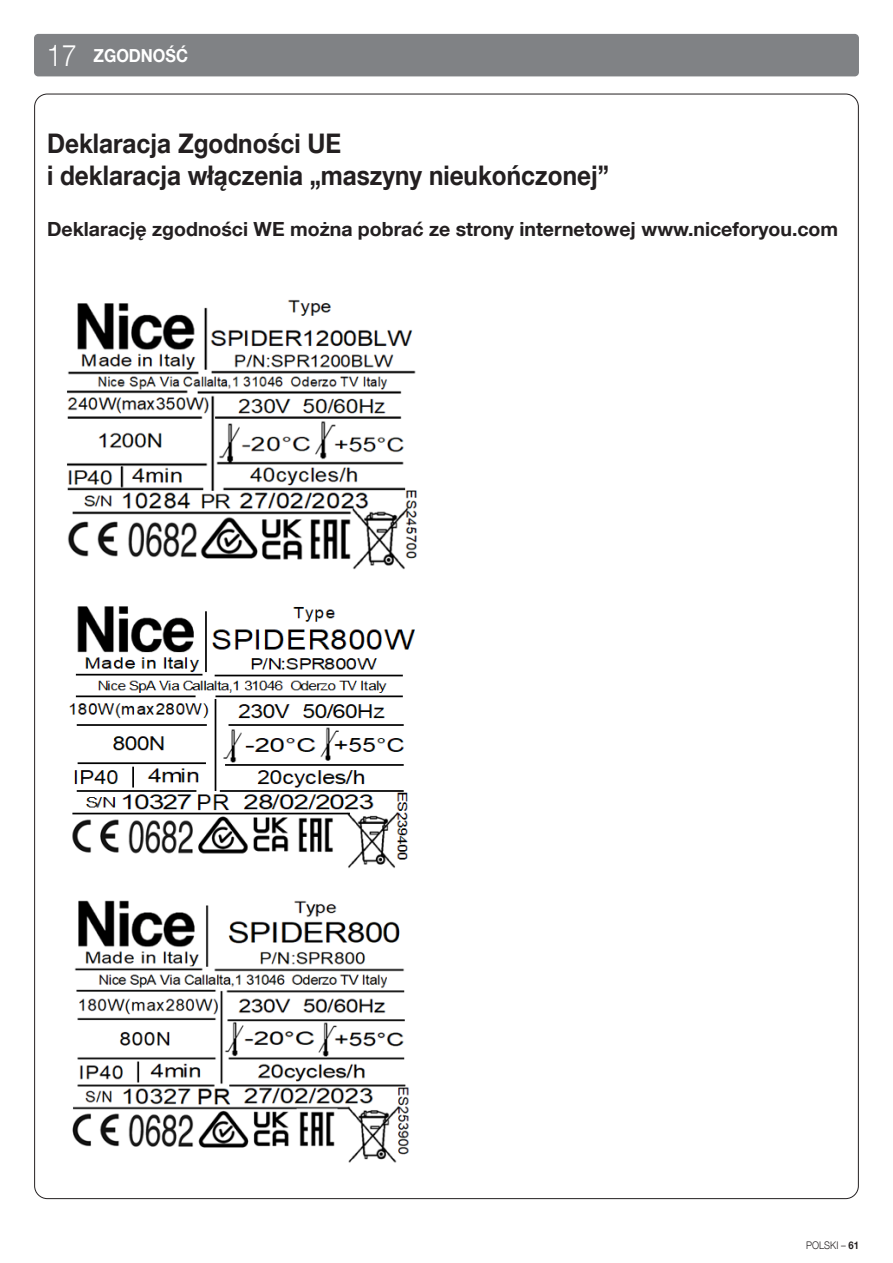
<style>
.page{position:relative;width:893px;height:1263px;background:#fff}
.page>*{position:absolute;margin:0;border:0;box-sizing:border-box;transform-origin:0 0}
.t1{font:700 27px/32.4px "Helvetica Neue LT Com";color:#231f20;scale:.9 1}
.t2{font:700 19.5px "Helvetica Neue LT Com";color:#231f20}
.t3{font:700 18px "Helvetica Neue LT Com";color:#fff;scale:.9 1}
.t4{font:300 10.5px "Helvetica Neue LT Com";color:#231f20;scale:.9 1}
.s1{font-weight:300;font-size:30px}
.s2{font-weight:700}
</style>
<div class="page">
<div style="left:34px;top:34px;width:825px;height:42px;background:#808285;border-radius:4px"></div>
<img style="left:67px;top:299px;width:350px;height:864px">
<p class="t3" style="left:47px;top:44px;width:158px"><span class="s1">17</span> ZGODNOŚĆ</p>
<h1 class="t1" style="left:47px;top:126px;width:626px">Deklaracja Zgodności UE<br>i deklaracja włączenia „maszyny nieukończonej”</h1>
<p class="t2" style="left:47px;top:217px;width:793px">Deklarację zgodności WE można pobrać ze strony internetowej www.niceforyou.com</p>
<p class="t4" style="left:806px;top:1239px;width:60px">POLSKI – <span class="s2">61</span></p>
</div>
